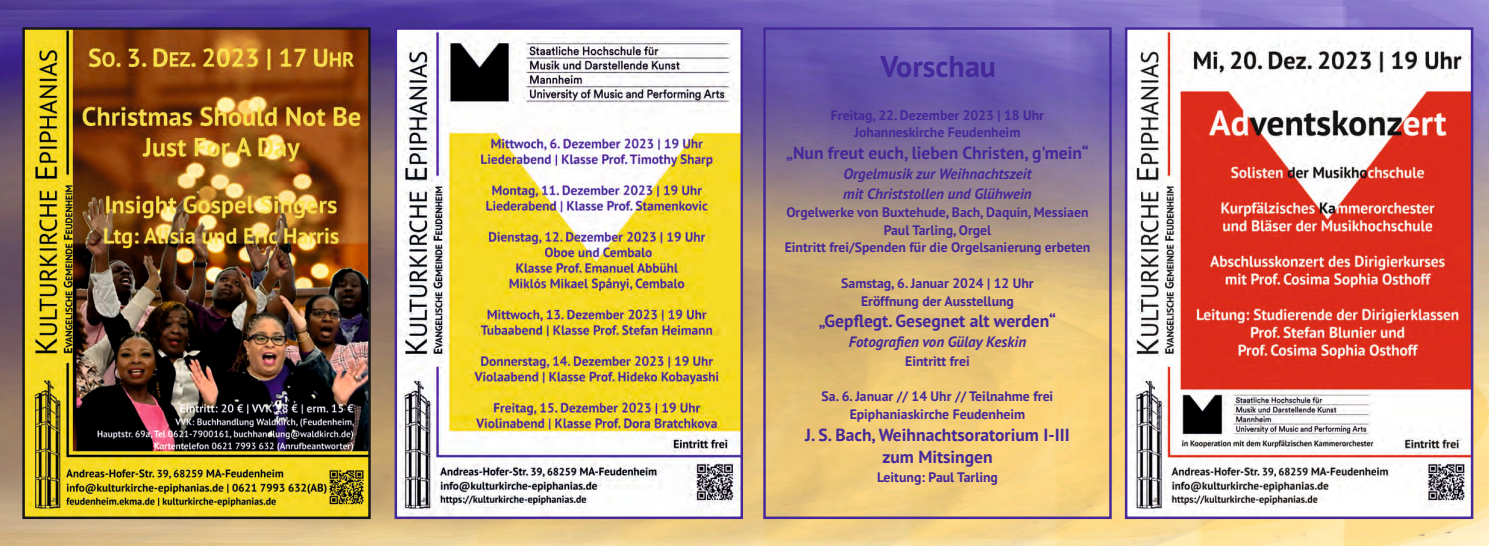
<style>
.page{position:relative;width:1489px;height:546px;background:#fff}
.page>*{position:absolute;margin:0;border:0;box-sizing:border-box;transform-origin:0 0}
.t1{font:700 30px "PT Sans";color:#45289a}
.t2{font:700 17.5px/22.6px "PT Sans";color:#45289a;text-align:center}
.t3{font:italic 700 15px/19.4px "PT Sans";color:#45289a}
.t4{font:700 13.75px/17.8px "PT Sans";color:#45289a;text-align:center}
</style>
<div class="page">
<img style="left:0;top:0;width:1488px;height:546px">
<img style="left:25px;top:30px;width:343px;height:486px">
<img style="left:397px;top:30px;width:343px;height:486px">
<img style="left:1127px;top:30px;width:343px;height:486px">
<div style="left:22px;top:27px;width:349px;height:492px;border:2px solid #151616"></div>
<div style="left:394px;top:27px;width:349px;height:492px;border:2px solid #45289a"></div>
<div style="left:763px;top:27px;width:348px;height:492px;border:2px solid #45289a"></div>
<div style="left:1124px;top:27px;width:349px;height:492px;border:2px solid #45289a"></div>
<h1 class="t1" style="left:880px;top:53px;width:117px">Vorschau</h1>
<p class="t4" style="left:831px;top:107px;width:214px">Freitag, 22. Dezember 2023 | 18 Uhr</p>
<p class="t4" style="left:854px;top:125px;width:167px">Johanneskirche Feudenheim</p>
<p class="t2" style="left:786px;top:143px;width:304px">„Nun freut euch, lieben Christen, g'mein“</p>
<p class="t3" style="left:843px;top:165px;width:190px">Orgelmusik zur Weihnachtszeit mit Christstollen und Glühwein</p>
<p class="t4" style="left:786px;top:204px;width:304px">Orgelwerke von Buxtehude, Bach, Daquin, Messiaen</p>
<p class="t4" style="left:784px;top:222px;width:307px">Paul Tarling, Orgel<br>Eintritt frei/Spenden für die Orgelsanierung erbeten</p>
<p class="t4" style="left:841px;top:275px;width:194px">Samstag, 6. Januar 2024 | 12 Uhr<br>Eröffnung der Ausstellung</p>
<p class="t2" style="left:818px;top:311px;width:239px">„Gepflegt. Gesegnet alt werden“</p>
<p class="t3" style="left:848px;top:334px;width:179px">Fotografien von Gülay Keskin</p>
<p class="t4" style="left:905px;top:353px;width:66px">Eintritt frei</p>
<p class="t4" style="left:821px;top:388px;width:233px">Sa. 6. Januar // 14 Uhr // Teilnahme frei<br>Epiphaniaskirche Feudenheim</p>
<p class="t2" style="left:805px;top:424px;width:266px">J. S. Bach, Weihnachtsoratorium I-III zum Mitsingen</p>
<p class="t4" style="left:877px;top:469px;width:122px">Leitung: Paul Tarling</p>
</div>
